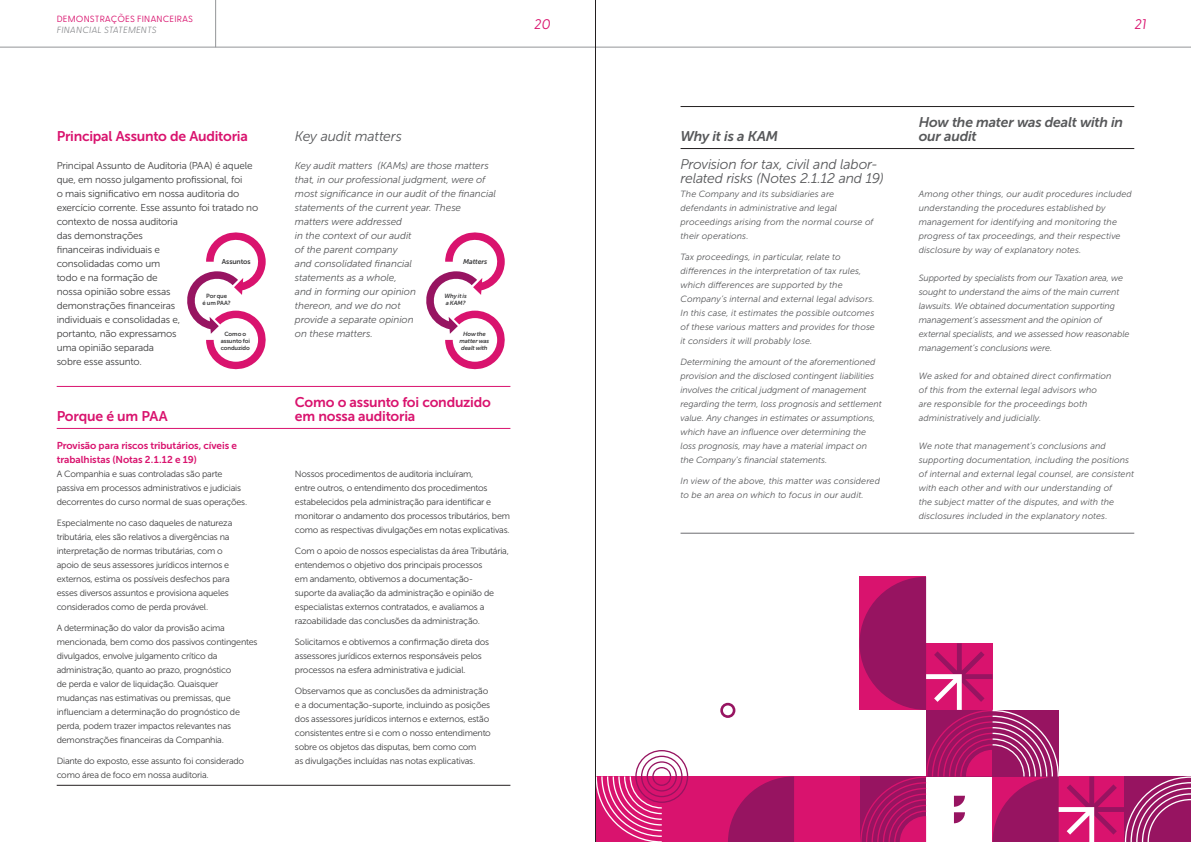
<style>
.page{position:relative;width:1191px;height:842px;background:#fff}
.page>*{position:absolute;margin:0;border:0;box-sizing:border-box;transform-origin:0 0}
.H3_-_PT{font:14px/14px "Museo Sans 700";letter-spacing:-.015em;color:#d9136e}
.H3_-_EN{font:italic 14px/14px "Museo Sans 300";letter-spacing:-.015em;color:#57585a}
.H3_-_EN-2{font:italic 14px/14px "Museo Sans 700";letter-spacing:-.02em;color:#57585a}
.t1{font:italic 14px "Greycliff CF";color:#d9136e}
.Texto_PT{font:10px/14px "Museo Sans 300";letter-spacing:-.015em;color:#3e3e3f}
.Texto_EN{font:italic 10px/14px "Museo Sans 300";letter-spacing:-.005em;color:#57585a}
.H4_-_PT{font:10px/14px "Museo Sans 700";letter-spacing:-.005em;color:#d9136e}
.Texto_PT-2{font:9px/14px "Museo Sans 300";letter-spacing:-.025em;color:#3e3e3f}
.Texto_EN-2{font:italic 9px/14px "Museo Sans 300";color:#57585a}
.t2{font:9px "Greycliff CF";letter-spacing:.02em;color:#d9136e}
.t3{font:italic 300 9px "Greycliff CF";letter-spacing:.02em;color:#808285}
.Texto_PT-3{font:7px "Museo Sans 700";letter-spacing:-.015em;color:#3e3e3f}
.Texto_PT-4{font:italic 7px "Museo Sans 700";letter-spacing:-.01em;color:#3e3e3f}
.Texto_PT-5{font:6px/7.2px "Museo Sans 700";letter-spacing:-.02em;color:#3e3e3f;text-align:center}
.Texto_PT-6{font:italic 6px/7.2px "Museo Sans 700";letter-spacing:-.025em;color:#3e3e3f;text-align:center}
</style>
<div class="page">
<hr style="left:57px;top:386px;width:453px;height:1px;background:#d9136e">
<hr style="left:680px;top:106px;width:454px;height:1px;background:#231f20">
<hr style="left:57px;top:428px;width:453px;height:1px;background:#d9136e">
<hr style="left:680px;top:148px;width:454px;height:1px;background:#231f20">
<hr style="left:57px;top:785px;width:453px;height:1px;background:#231f20">
<hr style="left:680px;top:533px;width:454px;height:1px;background:#6c6d70">
<svg style="left:187px;top:232px;width:79px;height:137px"></svg>
<svg style="left:426px;top:232px;width:79px;height:137px"></svg>
<div style="left:595px;top:776px;width:265px;height:66px;background:#d9136e"></div>
<svg style="left:728px;top:776px;width:66px;height:66px"></svg>
<svg style="left:596px;top:750px;width:93px;height:92px"></svg>
<svg style="left:720px;top:703px;width:15px;height:15px"></svg>
<svg style="left:859px;top:577px;width:332px;height:265px"></svg>
<hr style="left:0;top:47px;width:1191px;height:1px;background:#939598">
<hr style="left:215px;top:0;width:1px;height:47px;background:#939598">
<hr style="left:595px;top:0;width:1px;height:842px;background:#231f20">
<p class="t2" style="left:57px;top:12px;width:138px">DEMONSTRAÇÕES FINANCEIRAS</p>
<p class="t3" style="left:57px;top:23px;width:101px">FINANCIAL STATEMENTS</p>
<h1 class="t1" style="left:534px;top:14px;width:17px">20</h1>
<h1 class="t1" style="left:1134px;top:14px;width:13px">21</h1>
<p class="H3_-_PT" style="left:57px;top:130px;width:193px">Principal Assunto de Auditoria</p>
<p class="Texto_PT" style="left:57px;top:159px;width:203px">Principal Assunto de Auditoria (PAA) é aquele que, em nosso julgamento profissional, foi<br>o mais significativo em nossa auditoria do exercício corrente. Esse assunto foi tratado no contexto de nossa auditoria<br>das demonstrações<br>financeiras individuais e<br>consolidadas como um<br>todo e na formação de<br>nossa opinião sobre essas<br>demonstrações financeiras<br>individuais e consolidadas e,<br>portanto, não expressamos<br>uma opinião separada<br>sobre esse assunto.</p>
<p class="Texto_PT-3" style="left:222px;top:258px;width:30px">Assuntos</p>
<p class="Texto_PT-5" style="left:206px;top:292px;width:22px">Por que</p>
<p class="Texto_PT-5" style="left:202px;top:300px;width:30px">é um PAA?</p>
<p class="Texto_PT-5" style="left:221px;top:330px;width:31px">Como o assunto foi conduzido</p>
<p class="H3_-_EN" style="left:295px;top:130px;width:108px">Key audit matters</p>
<p class="Texto_EN" style="left:295px;top:159px;width:202px">Key audit matters (KAMs) are those matters that, in our professional judgment, were of most significance in our audit of the financial statements of the current year. These matters were addressed<br>in the context of our audit<br>of the parent company<br>and consolidated financial<br>statements as a whole,<br>and in forming our opinion<br>thereon, and we do not<br>provide a separate opinion<br>on these matters.</p>
<p class="Texto_PT-4" style="left:463px;top:258px;width:26px">Matters</p>
<p class="Texto_PT-6" style="left:444px;top:292px;width:24px;text-align:left">Why it is a KAM?</p>
<p class="Texto_PT-6" style="left:459px;top:330px;width:31px">How the matter was dealt with</p>
<p class="H3_-_PT" style="left:57px;top:410px;width:112px">Porque é um PAA</p>
<p class="H4_-_PT" style="left:57px;top:439px;width:182px">Provisão para riscos tributários, cíveis e trabalhistas (Notas 2.1.12 e 19)</p>
<p class="Texto_PT-2" style="left:57px;top:467px;width:192px">A Companhia e suas controladas são parte passiva em processos administrativos e judiciais decorrentes do curso normal de suas operações.</p>
<p class="Texto_PT-2" style="left:57px;top:516px;width:177px">Especialmente no caso daqueles de natureza tributária, eles são relativos a divergências na interpretação de normas tributárias, com o apoio de seus assessores jurídicos internos e externos, estima os possíveis desfechos para esses diversos assuntos e provisiona aqueles considerados como de perda provável.</p>
<p class="Texto_PT-2" style="left:57px;top:621px;width:202px">A determinação do valor da provisão acima mencionada, bem como dos passivos contingentes divulgados, envolve julgamento crítico da administração, quanto ao prazo, prognóstico<br>de perda e valor de liquidação. Quaisquer mudanças nas estimativas ou premissas, que influenciam a determinação do prognóstico de perda, podem trazer impactos relevantes nas demonstrações financeiras da Companhia.</p>
<p class="Texto_PT-2" style="left:57px;top:754px;width:189px">Diante do exposto, esse assunto foi considerado como área de foco em nossa auditoria.</p>
<p class="H3_-_PT" style="left:295px;top:396px;width:198px">Como o assunto foi conduzido em nossa auditoria</p>
<p class="Texto_PT-2" style="left:295px;top:467px;width:217px">Nossos procedimentos de auditoria incluíram,<br>entre outros, o entendimento dos procedimentos estabelecidos pela administração para identificar e monitorar o andamento dos processos tributários, bem como as respectivas divulgações em notas explicativas.</p>
<p class="Texto_PT-2" style="left:295px;top:544px;width:216px">Com o apoio de nossos especialistas da área Tributária, entendemos o objetivo dos principais processos<br>em andamento, obtivemos a documentação-<br>suporte da avaliação da administração e opinião de especialistas externos contratados, e avaliamos a razoabilidade das conclusões da administração.</p>
<p class="Texto_PT-2" style="left:295px;top:635px;width:196px">Solicitamos e obtivemos a confirmação direta dos assessores jurídicos externos responsáveis pelos processos na esfera administrativa e judicial.</p>
<p class="Texto_PT-2" style="left:295px;top:684px;width:197px">Observamos que as conclusões da administração e a documentação-suporte, incluindo as posições dos assessores jurídicos internos e externos, estão consistentes entre si e com o nosso entendimento sobre os objetos das disputas, bem como com<br>as divulgações incluídas nas notas explicativas.</p>
<p class="H3_-_EN-2" style="left:680px;top:130px;width:99px">Why it is a KAM</p>
<p class="H3_-_EN" style="left:680px;top:158px;width:205px">Provision for tax, civil and labor&shy;related risks (Notes 2.1.12 and 19)</p>
<p class="Texto_EN-2" style="left:680px;top:187px;width:194px">The Company and its subsidiaries are defendants in administrative and legal proceedings arising from the normal course of their operations.</p>
<p class="Texto_EN-2" style="left:680px;top:250px;width:196px">Tax proceedings, in particular, relate to differences in the interpretation of tax rules, which differences are supported by the Company’s internal and external legal advisors.<br>In this case, it estimates the possible outcomes of these various matters and provides for those it considers it will probably lose.</p>
<p class="Texto_EN-2" style="left:680px;top:355px;width:203px">Determining the amount of the aforementioned provision and the disclosed contingent liabilities involves the critical judgment of management regarding the term, loss prognosis and settlement value. Any changes in estimates or assumptions, which have an influence over determining the loss prognosis, may have a material impact on the Company’s financial statements.</p>
<p class="Texto_EN-2" style="left:680px;top:474px;width:201px">In view of the above, this matter was considered to be an area on which to focus in our audit.</p>
<p class="H3_-_EN-2" style="left:918px;top:116px;width:206px">How the mater was dealt with in our audit</p>
<p class="Texto_EN-2" style="left:918px;top:187px;width:215px">Among other things, our audit procedures included understanding the procedures established by management for identifying and monitoring the progress of tax proceedings, and their respective disclosure by way of explanatory notes.</p>
<p class="Texto_EN-2" style="left:918px;top:271px;width:212px">Supported by specialists from our Taxation area, we sought to understand the aims of the main current lawsuits. We obtained documentation supporting management’s assessment and the opinion of external specialists, and we assessed how reasonable management’s conclusions were.</p>
<p class="Texto_EN-2" style="left:918px;top:369px;width:194px">We asked for and obtained direct confirmation of this from the external legal advisors who are responsible for the proceedings both administratively and judicially.</p>
<p class="Texto_EN-2" style="left:918px;top:439px;width:217px">We note that management’s conclusions and supporting documentation, including the positions of internal and external legal counsel, are consistent with each other and with our understanding of<br>the subject matter of the disputes, and with the disclosures included in the explanatory notes.</p>
</div>
